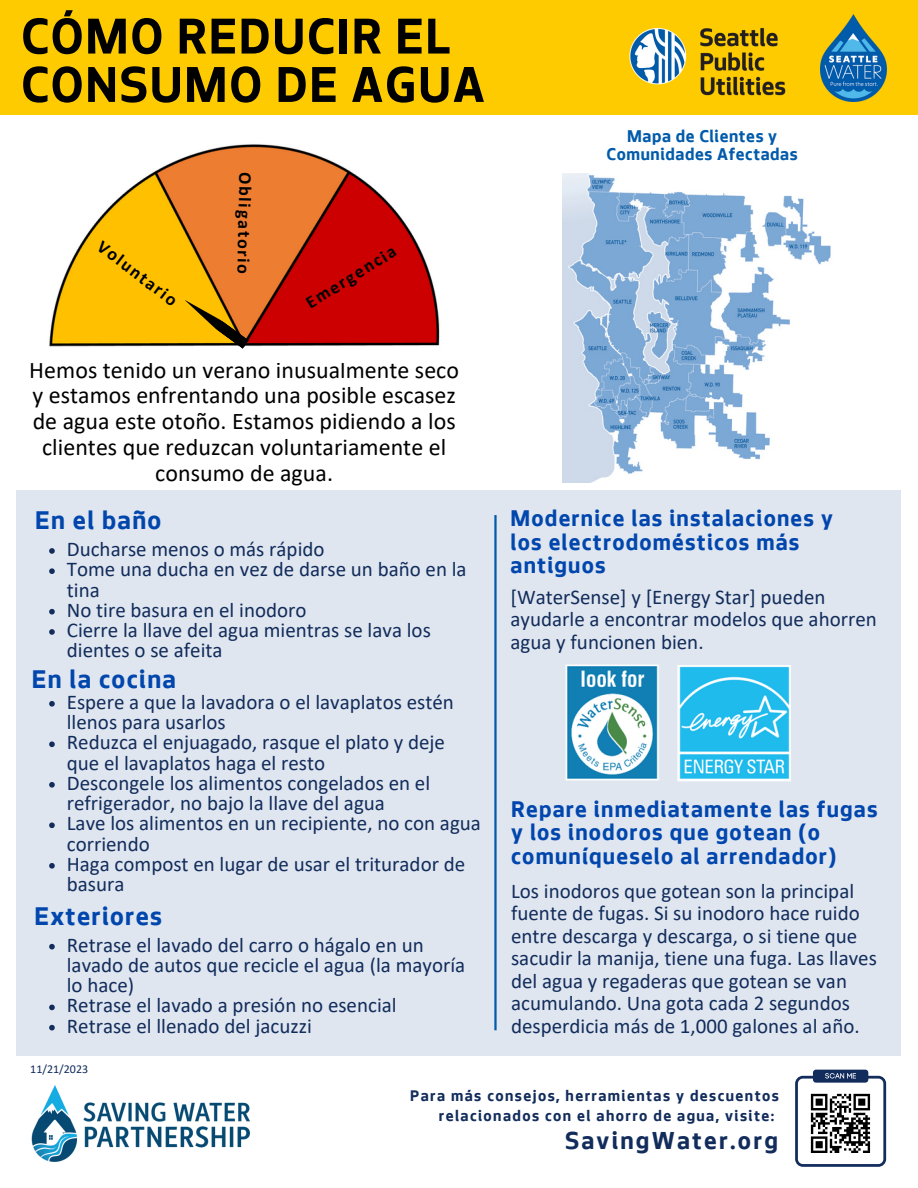
<style>
.page{position:relative;width:918px;height:1188px;background:#fff}
.page>*{position:absolute;margin:0;border:0;box-sizing:border-box;transform-origin:0 0}
.t1{font:700 52.5px/48.3px "Seattle Text";letter-spacing:.03em;color:#000}
.t2{font:700 27px "Seattle Text";letter-spacing:.05em;color:#0046ad}
.t3{font:700 25.95px "Seattle Text";letter-spacing:.085em;color:#122c5b}
.t4{font:24px/25.8px "Calibri";color:#000;text-align:center}
.t5{font:700 24px/23.7px "Seattle Text";letter-spacing:.05em;color:#0046ad}
.t6{font:21px/20.2px "Calibri";color:#122c5b}
.t7{font:700 18px/18px "Seattle Text";letter-spacing:.035em;color:#015baa;text-align:center}
.t8{font:700 18px "Calibri";color:#000}
.t9{font:700 16.2px/20.2px "Seattle Text";letter-spacing:.085em;color:#122c5b;text-align:right}
.t10{font:12px "Calibri";color:#122c5b}
</style>
<div class="page">
<div style="left:0;top:0;width:918px;height:114px;background:#fecb00"></div>
<div style="left:813px;top:1070px;width:55px;height:13px;background:#122c5b;border-radius:3px"></div>
<svg style="left:795px;top:1073px;width:91px;height:93px"></svg>
<img style="left:629px;top:27px;width:157px;height:69px">
<img style="left:31px;top:1085px;width:218px;height:77px">
<img style="left:563px;top:173px;width:268px;height:309px">
<img style="left:821px;top:14px;width:65px;height:88px">
<div style="left:17px;top:490px;width:884px;height:565px;background:#dfe6ef"></div>
<hr style="left:494px;top:515px;width:3px;height:515px;background:#005baa">
<img style="left:565px;top:664px;width:94px;height:117px">
<img style="left:677px;top:665px;width:113px;height:117px">
<svg style="left:49px;top:944px;width:6px;height:5px"></svg>
<svg style="left:49px;top:1005px;width:6px;height:5px"></svg>
<svg style="left:49px;top:1025px;width:6px;height:5px"></svg>
<svg style="left:49px;top:548px;width:6px;height:6px"></svg>
<svg style="left:49px;top:568px;width:6px;height:6px"></svg>
<svg style="left:49px;top:609px;width:6px;height:6px"></svg>
<svg style="left:49px;top:629px;width:6px;height:6px"></svg>
<svg style="left:49px;top:701px;width:6px;height:6px"></svg>
<svg style="left:49px;top:741px;width:6px;height:6px"></svg>
<svg style="left:49px;top:782px;width:6px;height:6px"></svg>
<svg style="left:49px;top:822px;width:6px;height:6px"></svg>
<svg style="left:49px;top:863px;width:6px;height:6px"></svg>
<img style="left:49px;top:144px;width:391px;height:203px">
<svg style="left:82px;top:154px;width:182px;height:195px;background:#eaa52f"></svg>
<div style="left:288px;top:229px;width:127px;height:97px;background:#c00"></div>
<p class="t1" style="left:21px;top:18px;width:465px">CÓMO REDUCIR EL<br>CONSUMO DE AGUA</p>
<p class="t8" style="left:104px;top:238px;width:97px;rotate:37deg">Voluntario</p>
<p class="t8" style="left:253px;top:172px;width:104px;rotate:91deg">Obligatorio</p>
<p class="t8" style="left:303px;top:298px;width:104px;rotate:-32deg">Emergencia</p>
<p class="t4" style="left:29px;top:359px;width:431px">Hemos tenido un verano inusualmente seco y estamos enfrentando una posible escasez de agua este otoño. Estamos pidiendo a los clientes que reduzcan voluntariamente el consumo de agua.</p>
<p class="t2" style="left:35px;top:510px;width:128px">En el baño</p>
<p class="t6" style="left:67px;top:541px;width:259px">Ducharse menos o más rápido</p>
<p class="t6" style="left:67px;top:561px;width:401px">Tome una ducha en vez de darse un baño en la tina</p>
<p class="t6" style="left:67px;top:601px;width:241px">No tire basura en el inodoro</p>
<p class="t6" style="left:67px;top:622px;width:366px">Cierre la llave del agua mientras se lava los dientes o se afeita</p>
<p class="t2" style="left:32px;top:669px;width:146px">En la cocina</p>
<p class="t6" style="left:67px;top:693px;width:389px">Espere a que la lavadora o el lavaplatos estén llenos para usarlos</p>
<p class="t6" style="left:67px;top:734px;width:380px">Reduzca el enjuagado, rasque el plato y deje que el lavaplatos haga el resto</p>
<p class="t6" style="left:67px;top:774px;width:365px">Descongele los alimentos congelados en el refrigerador, no bajo la llave del agua</p>
<p class="t6" style="left:67px;top:815px;width:416px">Lave los alimentos en un recipiente, no con agua corriendo</p>
<p class="t6" style="left:67px;top:855px;width:400px">Haga compost en lugar de usar el triturador de basura</p>
<p class="t2" style="left:34px;top:906px;width:129px">Exteriores</p>
<p class="t6" style="left:67px;top:936px;width:400px">Retrase el lavado del carro o hágalo en un lavado de autos que recicle el agua (la mayoría lo hace)</p>
<p class="t6" style="left:67px;top:997px;width:331px">Retrase el lavado a presión no esencial</p>
<p class="t6" style="left:67px;top:1017px;width:247px">Retrase el llenado del jacuzzi</p>
<p class="t10" style="left:30px;top:1064px;width:59px">11/21/2023</p>
<p class="t7" style="left:607px;top:129px;width:193px">Mapa de Clientes y<br>Comunidades Afectadas</p>
<p class="t5" style="left:511px;top:509px;width:324px">Modernice las instalaciones y los electrodomésticos más antiguos</p>
<p class="t6" style="left:511px;top:587px;width:368px;line-height:22.5px">[WaterSense] y [Energy Star] pueden ayudarle a encontrar modelos que ahorren agua y funcionen bien.</p>
<p class="t5" style="left:511px;top:800px;width:368px">Repare inmediatamente las fugas y los inodoros que gotean (o comuníqueselo al arrendador)</p>
<p class="t6" style="left:511px;top:881px;width:367px;line-height:22.5px">Los inodoros que gotean son la principal fuente de fugas. Si su inodoro hace ruido entre descarga y descarga, o si tiene que sacudir la manija, tiene una fuga. Las llaves del agua y regaderas que gotean se van acumulando. Una gota cada 2 segundos desperdicia más de 1,000 galones al año.</p>
<p class="t9" style="left:410px;top:1087px;width:370px">Para más consejos, herramientas y descuentos relacionados con el ahorro de agua, visite:</p>
<p class="t3" style="left:565px;top:1131px;width:214px">SavingWater.org</p>
</div>
